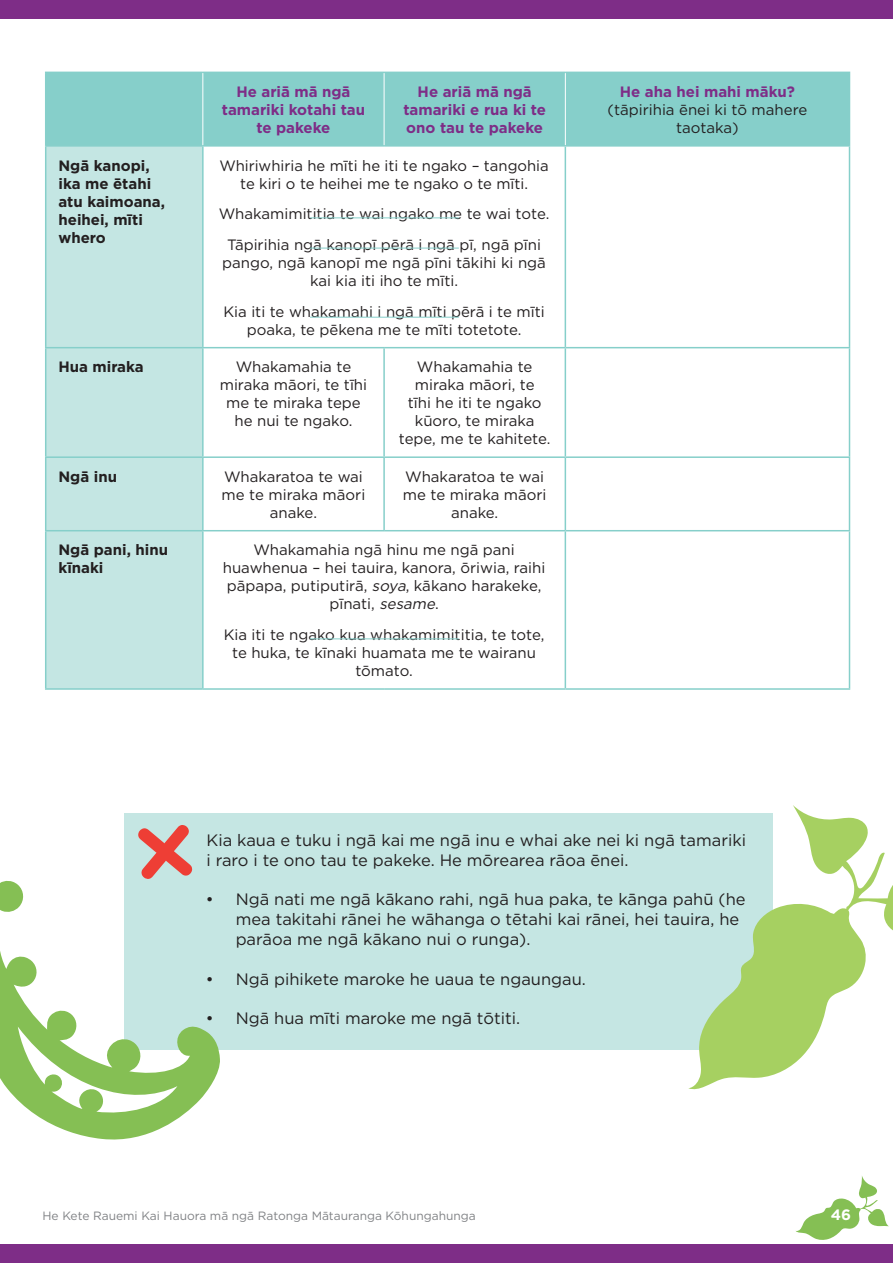
<style>
.page{position:relative;width:893px;height:1263px;background:#fff}
.page>*{position:absolute;margin:0;border:0;box-sizing:border-box;transform-origin:0 0}
.bullet_text{font:16.5px/19.8px "Gotham";color:#231f20}
.text{font:15px/18px "Gotham";color:#231f20;text-align:center}
.text-2{font:700 15px/18px "Gotham";color:#231f20}
.subby{font:700 15px/18px "Gotham";color:#7e2d87;text-align:center}
.t1{font:700 15px "Gotham";color:#fff}
.t2{font:12px "Gotham";color:#808285}
.s1{font-style:italic}
.s2{font-weight:700;color:#7e2d87}
</style>
<div class="page">
<svg style="left:796px;top:1176px;width:93px;height:64px"></svg>
<div style="left:0;top:1245px;width:893px;height:18px;background:#7e2d87"></div>
<div style="left:0;top:0;width:893px;height:18px;background:#7e2d87"></div>
<div style="left:46px;top:73px;width:803px;height:72px;background:#86cfca"></div>
<div style="left:46px;top:147px;width:156px;height:541px;background:#c4e6e3"></div>
<hr style="left:45px;top:72px;width:158px;height:1px;background:#86cfca">
<hr style="left:45px;top:73px;width:1px;height:72px;background:#86cfca">
<hr style="left:565px;top:72px;width:285px;height:1px;background:#86cfca">
<hr style="left:45px;top:145px;width:158px;height:2px;background:#86cfca">
<hr style="left:45px;top:147px;width:1px;height:200px;background:#86cfca">
<hr style="left:565px;top:145px;width:285px;height:2px;background:#86cfca">
<hr style="left:849px;top:147px;width:1px;height:200px;background:#86cfca">
<hr style="left:45px;top:347px;width:158px;height:1px;background:#86cfca">
<hr style="left:45px;top:348px;width:1px;height:108px;background:#86cfca">
<hr style="left:203px;top:347px;width:181px;height:1px;background:#86cfca">
<hr style="left:202px;top:348px;width:2px;height:108px;background:#86cfca">
<hr style="left:383px;top:348px;width:2px;height:108px;background:#86cfca">
<hr style="left:565px;top:347px;width:285px;height:1px;background:#86cfca">
<hr style="left:565px;top:348px;width:1px;height:108px;background:#86cfca">
<hr style="left:849px;top:348px;width:1px;height:108px;background:#86cfca">
<hr style="left:45px;top:456px;width:158px;height:2px;background:#86cfca">
<hr style="left:45px;top:458px;width:1px;height:72px;background:#86cfca">
<hr style="left:203px;top:456px;width:181px;height:2px;background:#86cfca">
<hr style="left:202px;top:458px;width:2px;height:72px;background:#86cfca">
<hr style="left:384px;top:456px;width:181px;height:2px;background:#86cfca">
<hr style="left:383px;top:458px;width:2px;height:72px;background:#86cfca">
<hr style="left:565px;top:456px;width:285px;height:2px;background:#86cfca">
<hr style="left:565px;top:458px;width:1px;height:72px;background:#86cfca">
<hr style="left:849px;top:458px;width:1px;height:72px;background:#86cfca">
<hr style="left:45px;top:530px;width:158px;height:1px;background:#86cfca">
<hr style="left:45px;top:531px;width:1px;height:157px;background:#86cfca">
<hr style="left:203px;top:530px;width:181px;height:1px;background:#86cfca">
<hr style="left:202px;top:531px;width:2px;height:157px;background:#86cfca">
<hr style="left:384px;top:530px;width:181px;height:1px;background:#86cfca">
<hr style="left:565px;top:530px;width:285px;height:1px;background:#86cfca">
<hr style="left:565px;top:531px;width:1px;height:157px;background:#86cfca">
<hr style="left:849px;top:531px;width:1px;height:157px;background:#86cfca">
<hr style="left:45px;top:688px;width:158px;height:2px;background:#86cfca">
<hr style="left:203px;top:688px;width:181px;height:2px;background:#86cfca">
<hr style="left:384px;top:688px;width:181px;height:2px;background:#86cfca">
<hr style="left:565px;top:688px;width:285px;height:2px;background:#86cfca">
<hr style="left:565px;top:73px;width:1px;height:72px;background:#fff">
<hr style="left:849px;top:73px;width:1px;height:72px;background:#86cfca">
<hr style="left:203px;top:72px;width:181px;height:1px;background:#86cfca">
<hr style="left:384px;top:72px;width:181px;height:1px;background:#86cfca">
<hr style="left:203px;top:145px;width:181px;height:2px;background:#86cfca">
<hr style="left:202px;top:147px;width:2px;height:200px;background:#86cfca">
<hr style="left:384px;top:145px;width:181px;height:2px;background:#86cfca">
<hr style="left:565px;top:147px;width:1px;height:200px;background:#86cfca">
<hr style="left:202px;top:73px;width:1px;height:72px;background:#fff">
<hr style="left:384px;top:73px;width:1px;height:72px;background:#fff">
<hr style="left:384px;top:347px;width:181px;height:1px;background:#86cfca">
<hr style="left:310px;top:638px;width:149px;height:1px;background:#86cfca">
<hr style="left:310px;top:217px;width:149px;height:1px;background:#86cfca">
<hr style="left:310px;top:248px;width:149px;height:1px;background:#86cfca">
<hr style="left:310px;top:317px;width:149px;height:1px;background:#86cfca">
<div style="left:125px;top:813px;width:648px;height:236px;background:#c5e6e3"></div>
<svg style="left:138px;top:825px;width:51px;height:34px"></svg>
<svg style="left:0;top:859px;width:221px;height:281px"></svg>
<svg style="left:688px;top:805px;width:205px;height:285px"></svg>
<p class="subby" style="left:222px;top:83px;width:145px">He ariā mā ngā tamariki kotahi tau te pakeke</p>
<p class="subby" style="left:418px;top:83px;width:116px">He ariā mā ngā</p>
<p class="subby" style="left:403px;top:101px;width:144px;text-align:left">tamariki e rua ki te ono tau te pakeke</p>
<p class="text-2" style="left:58px;top:156px;width:108px">Ngā kanopi, ika me ētahi atu kaimoana, heihei, mīti whero</p>
<p class="text" style="left:219px;top:156px;width:331px">Whiriwhiria he mīti he iti te ngako – tangohia te kiri o te heihei me te ngako o te mīti.</p>
<p class="text" style="left:219px;top:205px;width:332px">Whakamimititia te wai ngako me te wai tote.</p>
<p class="text" style="left:222px;top:235px;width:325px">Tāpirihia ngā kanopī pērā i ngā pī, ngā pīni pango, ngā kanopī me ngā pīni tākihi ki ngā kai kia iti iho te mīti.</p>
<p class="text" style="left:223px;top:302px;width:323px">Kia iti te whakamahi i ngā mīti pērā i te mīti poaka, te pēkena me te mīti totetote.</p>
<p class="text-2" style="left:58px;top:358px;width:87px">Hua miraka</p>
<p class="text" style="left:220px;top:358px;width:149px">Whakamahia te miraka māori, te tīhi me te miraka tepe he nui te ngako.</p>
<p class="text" style="left:399px;top:358px;width:153px">Whakamahia te miraka māori, te<br>tīhi he iti te ngako kūoro, te miraka tepe, me te kahitete.</p>
<p class="text-2" style="left:58px;top:467px;width:60px">Ngā inu</p>
<p class="text" style="left:222px;top:467px;width:145px">Whakaratoa te wai me te miraka māori anake.</p>
<p class="text" style="left:403px;top:467px;width:145px">Whakaratoa te wai me te miraka māori anake.</p>
<p class="text-2" style="left:58px;top:541px;width:111px">Ngā pani, hinu kīnaki</p>
<p class="text" style="left:223px;top:541px;width:324px">Whakamahia ngā hinu me ngā pani huawhenua – hei tauira, kanora, ōriwia, raihi pāpapa, putiputirā, <span class="s1">soya</span>, kākano harakeke, pīnati, <span class="s1">sesame</span>.</p>
<p class="text" style="left:224px;top:626px;width:322px">Kia iti te ngako kua whakamimititia, te tote, te huka, te kīnaki huamata me te wairanu tōmato.</p>
<p class="text" style="left:608px;top:82px;width:201px"><span class="s2">He aha hei mahi māku? </span>(tāpirihia ēnei ki tō mahere taotaka)</p>
<p class="bullet_text" style="left:206px;top:830px;width:541px">Kia kaua e tuku i ngā kai me ngā inu e whai ake nei ki ngā tamariki i raro i te ono tau te pakeke. He mōrearea rāoa ēnei.</p>
<p class="bullet_text" style="left:236px;top:889px;width:511px;text-indent:-30px">• Ngā nati me ngā kākano rahi, ngā hua paka, te kānga pahū (he mea takitahi rānei he wāhanga o tētahi kai rānei, hei tauira, he parāoa me ngā kākano nui o runga).</p>
<p class="bullet_text" style="left:206px;top:968px;width:381px">• Ngā pihikete maroke he uaua te ngaungau.</p>
<p class="bullet_text" style="left:206px;top:1008px;width:316px">• Ngā hua mīti maroke me ngā tōtiti.</p>
<p class="t2" style="left:43px;top:1207px;width:435px">He Kete Rauemi Kai Hauora mā ngā Ratonga Mātauranga Kōhungahunga</p>
<p class="t1" style="left:831px;top:1205px;width:22px">46</p>
</div>
